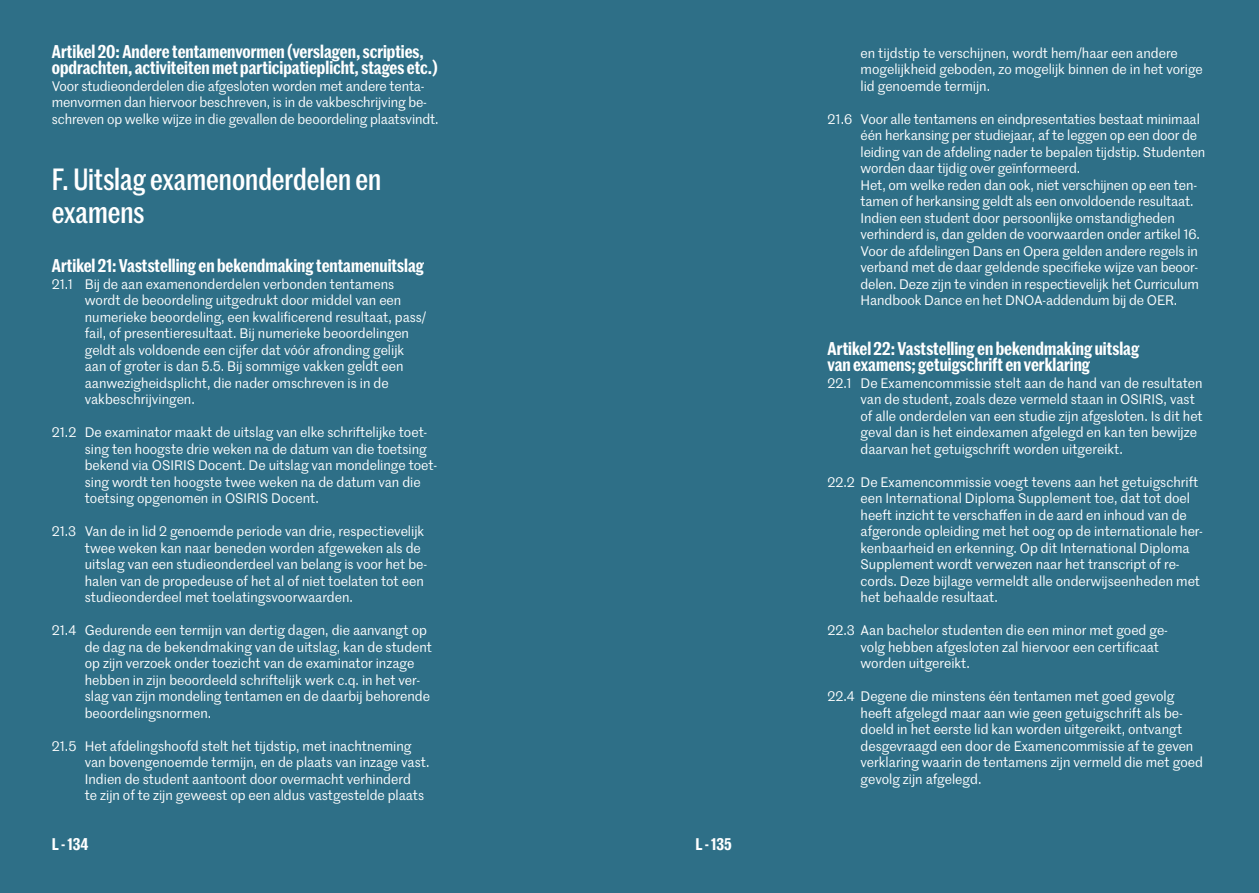
<style>
.page{position:relative;width:1259px;height:893px;background:#fff}
.page>*{position:absolute;margin:0;border:0;box-sizing:border-box;transform-origin:0 0}
.t1{font:500 30px/33px "Marr Sans Cond";color:#fff}
.t2{font:600 18px/16.5px "Marr Sans Cond";color:#fff}
.t3{font:600 16.5px "Marr Sans Cond";color:#fff}
.t4{font:13.5px/16.5px "Marr Sans";color:#fff}
</style>
<div class="page">
<div style="left:0;top:0;width:629px;height:893px;background:#2e6f87"></div>
<div style="left:628px;top:0;width:631px;height:893px;background:#2e6f87"></div>
<h2 class="t2" style="left:52px;top:42px;width:387px">Artikel 20: Andere tentamenvormen (verslagen, scripties, opdrachten, activiteiten met participatieplicht, stages etc.)</h2>
<p class="t4" style="left:52px;top:77px;width:388px">Voor studieonderdelen die afgesloten worden met andere tenta&shy;menvormen dan hiervoor beschreven, is in de vakbeschrijving be&shy;schreven op welke wijze in die gevallen de beoordeling plaatsvindt.</p>
<h1 class="t1" style="left:52px;top:161px;width:331px">F. Uitslag examenonderdelen en examens</h1>
<h2 class="t2" style="left:52px;top:256px;width:374px">Artikel 21: Vaststelling en bekendmaking tentamenuitslag</h2>
<p class="t4" style="left:85px;top:275px;width:343px;text-indent:-33px">21.1 Bij de aan examenonderdelen verbonden tentamens wordt de beoordeling uitgedrukt door middel van een numerieke beoordeling, een kwalificerend resultaat, pass/ fail, of presentieresultaat. Bij numerieke beoordelingen geldt als voldoende een cijfer dat vóór afronding gelijk aan of groter is dan 5.5. Bij sommige vakken geldt een aanwezigheidsplicht, die nader omschreven is in de vakbeschrijvingen.</p>
<p class="t4" style="left:85px;top:424px;width:354px;text-indent:-33px">21.2 De examinator maakt de uitslag van elke schriftelijke toet&shy;sing ten hoogste drie weken na de datum van die toetsing bekend via OSIRIS Docent. De uitslag van mondelinge toet&shy;sing wordt ten hoogste twee weken na de datum van die toetsing opgenomen in OSIRIS Docent.</p>
<p class="t4" style="left:85px;top:523px;width:344px;text-indent:-33px">21.3 Van de in lid 2 genoemde periode van drie, respectievelijk twee weken kan naar beneden worden afgeweken als de uitslag van een studieonderdeel van belang is voor het be&shy;halen van de propedeuse of het al of niet toelaten tot een studieonderdeel met toelatingsvoorwaarden.</p>
<p class="t4" style="left:85px;top:622px;width:349px;text-indent:-33px">21.4 Gedurende een termijn van dertig dagen, die aanvangt op de dag na de bekendmaking van de uitslag, kan de student op zijn verzoek onder toezicht van de examinator inzage hebben in zijn beoordeeld schriftelijk werk c.q. in het ver&shy;slag van zijn mondeling tentamen en de daarbij behorende beoordelingsnormen.</p>
<p class="t4" style="left:85px;top:737px;width:346px;text-indent:-33px">21.5 Het afdelingshoofd stelt het tijdstip, met inachtneming van bovengenoemde termijn, en de plaats van inzage vast.<br>Indien de student aantoont door overmacht verhinderd<br>te zijn of te zijn geweest op een aldus vastgestelde plaats</p>
<p class="t3" style="left:52px;top:832px;width:38px">L - 134</p>
<p class="t3" style="left:695px;top:832px;width:38px">L - 135</p>
<p class="t4" style="left:860px;top:44px;width:344px">en tijdstip te verschijnen, wordt hem/haar een andere mogelijkheid geboden, zo mogelijk binnen de in het vorige lid genoemde termijn.</p>
<p class="t4" style="left:860px;top:110px;width:346px;text-indent:-33px">21.6 Voor alle tentamens en eindpresentaties bestaat minimaal één herkansing per studiejaar, af te leggen op een door de leiding van de afdeling nader te bepalen tijdstip. Studenten worden daar tijdig over geïnformeerd.<br>Het, om welke reden dan ook, niet verschijnen op een ten&shy;tamen of herkansing geldt als een onvoldoende resultaat.<br>Indien een student door persoonlijke omstandigheden verhinderd is, dan gelden de voorwaarden onder artikel 16.<br>Voor de afdelingen Dans en Opera gelden andere regels in verband met de daar geldende specifieke wijze van beoor&shy;delen. Deze zijn te vinden in respectievelijk het Curriculum Handbook Dance en het DNOA-addendum bij de OER.</p>
<h2 class="t2" style="left:827px;top:339px;width:313px">Artikel 22: Vaststelling en bekendmaking uitslag van examens; getuigschrift en verklaring</h2>
<p class="t4" style="left:860px;top:374px;width:344px;text-indent:-33px">22.1 De Examencommissie stelt aan de hand van de resultaten van de student, zoals deze vermeld staan in OSIRIS, vast of alle onderdelen van een studie zijn afgesloten. Is dit het geval dan is het eindexamen afgelegd en kan ten bewijze daarvan het getuigschrift worden uitgereikt.</p>
<p class="t4" style="left:860px;top:473px;width:344px;text-indent:-33px">22.2 De Examencommissie voegt tevens aan het getuigschrift een International Diploma Supplement toe, dat tot doel heeft inzicht te verschaffen in de aard en inhoud van de afgeronde opleiding met het oog op de internationale her&shy;kenbaarheid en erkenning. Op dit International Diploma Supplement wordt verwezen naar het transcript of re&shy;cords. Deze bijlage vermeldt alle onderwijseenheden met het behaalde resultaat.</p>
<p class="t4" style="left:860px;top:622px;width:309px;text-indent:-33px">22.3 Aan bachelor studenten die een minor met goed ge&shy;volg hebben afgesloten zal hiervoor een certificaat worden uitgereikt.</p>
<p class="t4" style="left:860px;top:688px;width:344px;text-indent:-33px">22.4 Degene die minstens één tentamen met goed gevolg heeft afgelegd maar aan wie geen getuigschrift als be&shy;doeld in het eerste lid kan worden uitgereikt, ontvangt desgevraagd een door de Examencommissie af te geven verklaring waarin de tentamens zijn vermeld die met goed gevolg zijn afgelegd.</p>
</div>
